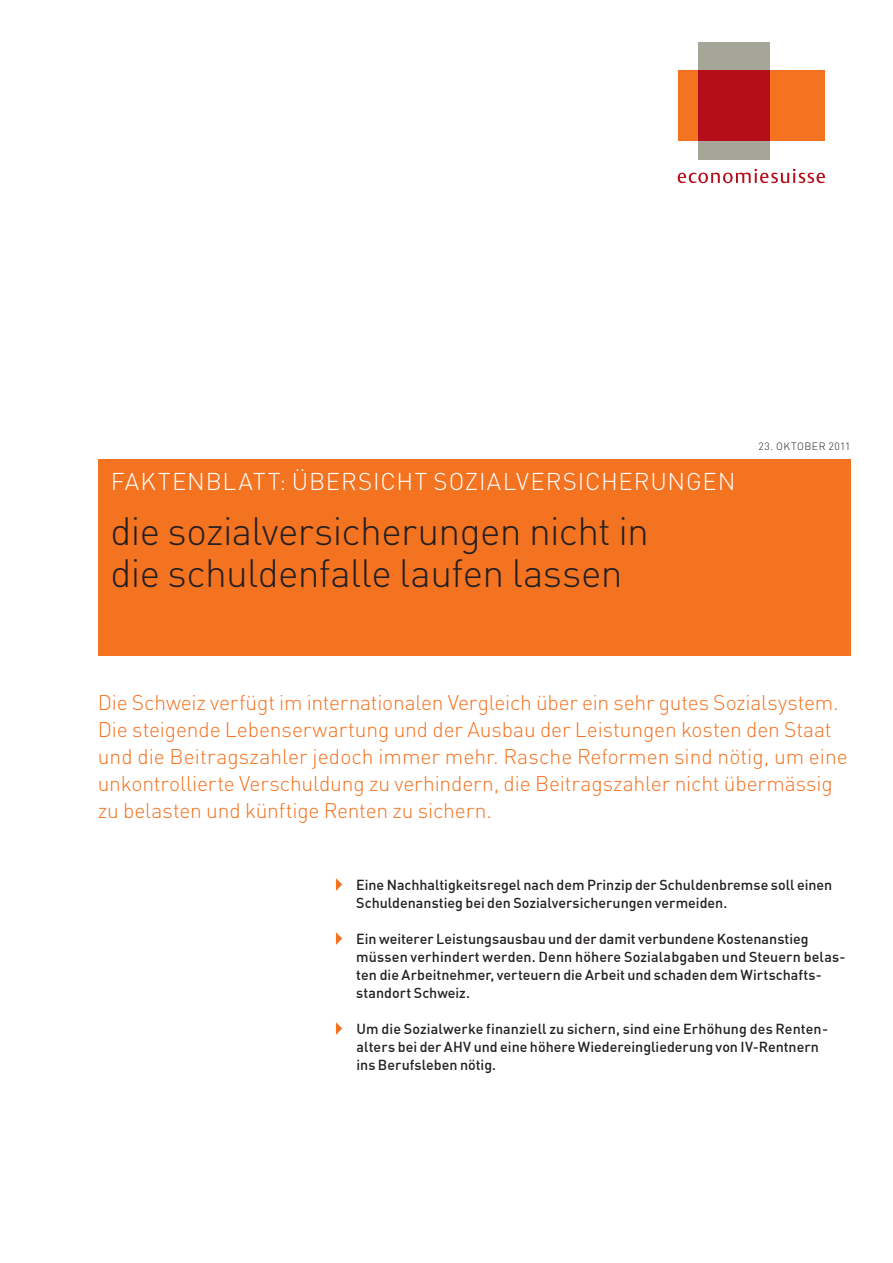
<style>
.page{position:relative;width:893px;height:1263px;background:#fff}
.page>*{position:absolute;margin:0;border:0;box-sizing:border-box;transform-origin:0 0}
.t1{font:300 39px/42px "DINOT";letter-spacing:-.02em;color:#231f20}
.t2{font:300 24px "DINOT";letter-spacing:.03em;color:#fff}
.t3{font:300 21px/27px "DINOT";letter-spacing:-.005em;color:#f47321}
.t4{font:500 14.25px/18px "DIN";color:#231f20}
.t5{font:300 10.5px "DINOT";letter-spacing:.045em;color:#231f20}
</style>
<div class="page">
<div style="left:770px;top:71px;width:55px;height:70px;background:#f47321"></div>
<div style="left:678px;top:71px;width:21px;height:70px;background:#f47321"></div>
<div style="left:699px;top:141px;width:71px;height:19px;background:#a6a698"></div>
<div style="left:699px;top:43px;width:71px;height:28px;background:#a6a698"></div>
<div style="left:699px;top:71px;width:71px;height:70px;background:#b50e1a"></div>
<svg style="left:678px;top:169px;width:147px;height:14px"></svg>
<svg style="left:336px;top:878px;width:6px;height:13px"></svg>
<svg style="left:336px;top:932px;width:6px;height:13px"></svg>
<svg style="left:336px;top:1022px;width:6px;height:13px"></svg>
<div style="left:98px;top:459px;width:752px;height:197px;background:#f47321"></div>
<h2 class="t2" style="left:111px;top:467px;width:215px">faktenblatt: ÜBER</h2>
<h2 class="t2" style="left:358px;top:467px;width:360px">SICHT SOZIALVERSICHERUNGEN</h2>
<h1 class="t1" style="left:111px;top:510px;width:540px">die sozialversicherungen nicht in die schuldenfalle laufen lassen</h1>
<p class="t5" style="left:759px;top:440px;width:93px">23. Oktober 2011</p>
<p class="t3" style="left:98px;top:689px;width:752px">Die Schweiz verfügt im internationalen Vergleich über ein sehr gutes Sozialsystem.<br>Die steigende Lebenserwartung und der Ausbau der Leistungen kosten den Staat und die Beitragszahler jedoch immer mehr. Rasche Reformen sind nötig, um eine unkontrollierte Verschuldung zu verhindern, die Beitragszahler nicht übermässig zu belasten und künftige Renten zu sichern.</p>
<p class="t4" style="left:356px;top:875px;width:478px">Eine Nachhaltigkeitsregel nach dem Prinzip der Schuldenbremse soll einen<br>Schuldenanstieg bei den Sozialversicherungen vermeiden.</p>
<p class="t4" style="left:356px;top:929px;width:491px">Ein weiterer Leistungsausbau und der damit verbundene Kostenanstieg müssen verhindert werden. Denn höhere Sozialabgaben und Steuern belas&shy;ten die Arbeitnehmer, verteuern die Arbeit und schaden dem Wirtschafts&shy;standort Schweiz.</p>
<p class="t4" style="left:356px;top:1019px;width:473px">Um die Sozialwerke finanziell zu sichern, sind eine Erhöhung des Renten&shy;alters bei der AHV und eine höhere Wiedereingliederung von IV-Rentnern ins Berufsleben nötig.</p>
</div>
